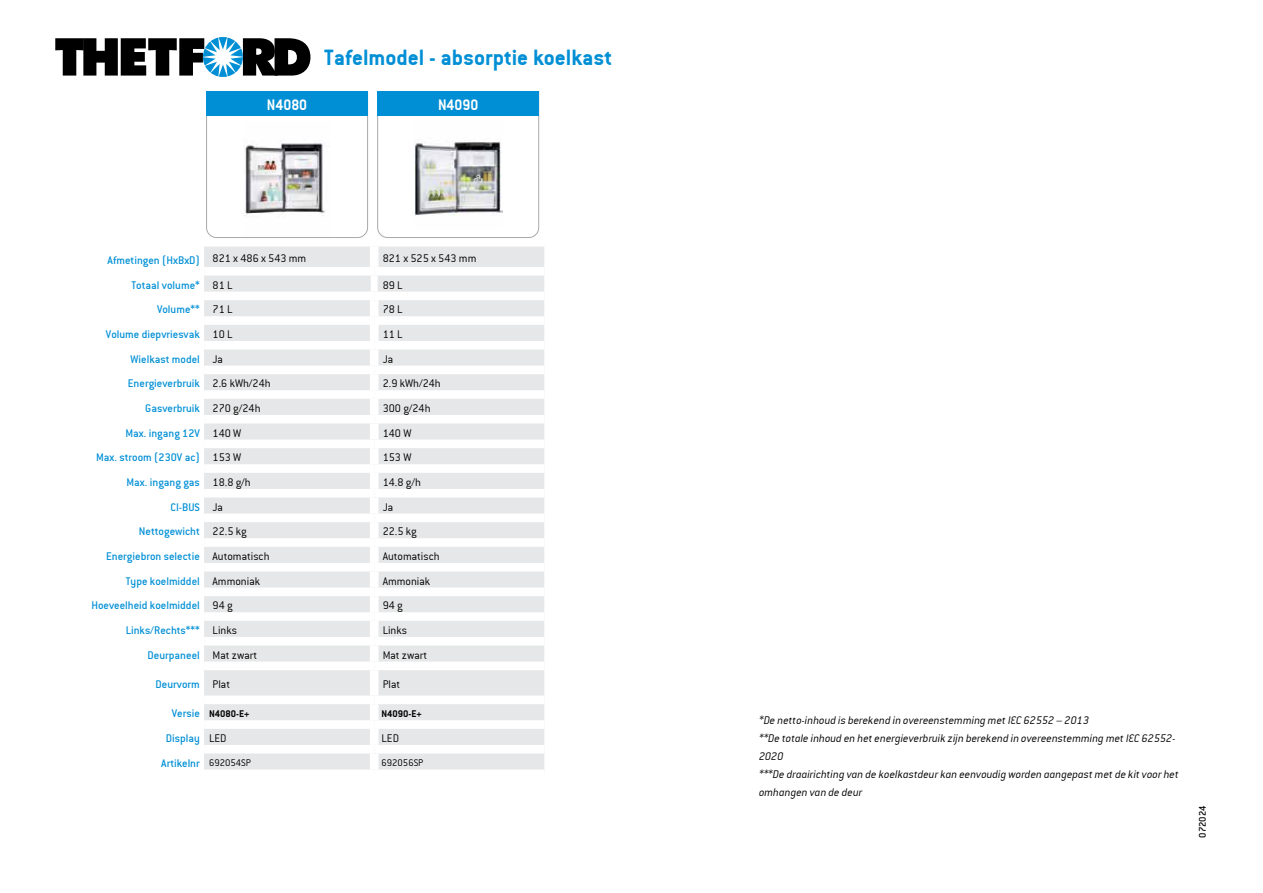
<style>
.page{position:relative;width:1263px;height:893px;background:#fff}
.page>*{position:absolute;margin:0;border:0;box-sizing:border-box;transform-origin:0 0}
.t1{font:700 24px "Conduit IT Cbold";color:#008fd5}
.t2{font:700 16.5px "Conduit IT Cbold";color:#fff;scale:.95 1}
.t3{font:500 12px "Conduit IT Cmedium";color:#008fd5}
.t4{font:italic 300 12px/18px "Conduit IT Clightitalic";color:#000}
.t5{font:300 12px "Conduit IT Clight";color:#000}
.t6{font:700 10.5px "Conduit IT Cbold";color:#000}
.t7{font:300 10.5px "Conduit IT Clight";color:#000}
.t8{font:500 10.5px "Conduit IT Cmedium";color:#000}
.s1{font-family:"Conduit IT Clight";font-weight:300;color:#000}
.s2{font-family:"Conduit IT Cmedium";font-weight:500;font-size:12px;color:#008fd5}
.s3{font-family:"Conduit IT Clight";font-weight:300;font-size:10.5px;color:#000}
</style>
<div class="page">
<div style="left:204px;top:247px;width:340px;height:522px;background:#e6e7e8"></div>
<div style="left:370px;top:247px;width:8px;height:20px;background:#fff"></div>
<div style="left:370px;top:300px;width:8px;height:16px;background:#fff"></div>
<div style="left:370px;top:325px;width:8px;height:16px;background:#fff"></div>
<div style="left:370px;top:350px;width:8px;height:16px;background:#fff"></div>
<div style="left:370px;top:374px;width:8px;height:16px;background:#fff"></div>
<div style="left:370px;top:399px;width:8px;height:16px;background:#fff"></div>
<div style="left:370px;top:423px;width:8px;height:17px;background:#fff"></div>
<div style="left:370px;top:448px;width:8px;height:16px;background:#fff"></div>
<div style="left:370px;top:473px;width:8px;height:16px;background:#fff"></div>
<div style="left:370px;top:497px;width:8px;height:17px;background:#fff"></div>
<div style="left:370px;top:522px;width:8px;height:16px;background:#fff"></div>
<div style="left:370px;top:547px;width:8px;height:16px;background:#fff"></div>
<div style="left:370px;top:571px;width:8px;height:17px;background:#fff"></div>
<div style="left:370px;top:596px;width:8px;height:16px;background:#fff"></div>
<div style="left:370px;top:621px;width:8px;height:16px;background:#fff"></div>
<div style="left:370px;top:645px;width:8px;height:16px;background:#fff"></div>
<div style="left:370px;top:670px;width:8px;height:26px;background:#fff"></div>
<div style="left:370px;top:704px;width:8px;height:16px;background:#fff"></div>
<div style="left:370px;top:729px;width:8px;height:16px;background:#fff"></div>
<div style="left:370px;top:753px;width:8px;height:16px;background:#fff"></div>
<div style="left:204px;top:267px;width:170px;height:9px;background:#fff"></div>
<div style="left:374px;top:267px;width:170px;height:9px;background:#fff"></div>
<div style="left:204px;top:292px;width:170px;height:8px;background:#fff"></div>
<div style="left:374px;top:292px;width:170px;height:8px;background:#fff"></div>
<div style="left:204px;top:316px;width:170px;height:9px;background:#fff"></div>
<div style="left:374px;top:316px;width:170px;height:9px;background:#fff"></div>
<div style="left:204px;top:341px;width:170px;height:9px;background:#fff"></div>
<div style="left:374px;top:341px;width:170px;height:9px;background:#fff"></div>
<div style="left:204px;top:366px;width:170px;height:8px;background:#fff"></div>
<div style="left:374px;top:366px;width:170px;height:8px;background:#fff"></div>
<div style="left:204px;top:390px;width:170px;height:9px;background:#fff"></div>
<div style="left:374px;top:390px;width:170px;height:9px;background:#fff"></div>
<div style="left:204px;top:415px;width:170px;height:8px;background:#fff"></div>
<div style="left:374px;top:415px;width:170px;height:8px;background:#fff"></div>
<div style="left:204px;top:440px;width:170px;height:8px;background:#fff"></div>
<div style="left:374px;top:440px;width:170px;height:8px;background:#fff"></div>
<div style="left:204px;top:464px;width:170px;height:9px;background:#fff"></div>
<div style="left:374px;top:464px;width:170px;height:9px;background:#fff"></div>
<div style="left:204px;top:489px;width:170px;height:8px;background:#fff"></div>
<div style="left:374px;top:489px;width:170px;height:8px;background:#fff"></div>
<div style="left:204px;top:514px;width:170px;height:8px;background:#fff"></div>
<div style="left:374px;top:514px;width:170px;height:8px;background:#fff"></div>
<div style="left:204px;top:538px;width:170px;height:9px;background:#fff"></div>
<div style="left:374px;top:538px;width:170px;height:9px;background:#fff"></div>
<div style="left:204px;top:563px;width:170px;height:8px;background:#fff"></div>
<div style="left:374px;top:563px;width:170px;height:8px;background:#fff"></div>
<div style="left:204px;top:588px;width:170px;height:8px;background:#fff"></div>
<div style="left:374px;top:588px;width:170px;height:8px;background:#fff"></div>
<div style="left:204px;top:612px;width:170px;height:9px;background:#fff"></div>
<div style="left:374px;top:612px;width:170px;height:9px;background:#fff"></div>
<div style="left:204px;top:637px;width:170px;height:8px;background:#fff"></div>
<div style="left:374px;top:637px;width:170px;height:8px;background:#fff"></div>
<div style="left:204px;top:661px;width:170px;height:9px;background:#fff"></div>
<div style="left:374px;top:661px;width:170px;height:9px;background:#fff"></div>
<div style="left:204px;top:696px;width:170px;height:8px;background:#fff"></div>
<div style="left:374px;top:696px;width:170px;height:8px;background:#fff"></div>
<div style="left:204px;top:720px;width:170px;height:9px;background:#fff"></div>
<div style="left:374px;top:720px;width:170px;height:9px;background:#fff"></div>
<div style="left:204px;top:745px;width:170px;height:8px;background:#fff"></div>
<div style="left:374px;top:745px;width:170px;height:8px;background:#fff"></div>
<div style="left:371px;top:276px;width:7px;height:16px;background:#fff"></div>
<svg style="left:377px;top:116px;width:162px;height:122px"></svg>
<div style="left:377px;top:91px;width:162px;height:25px;background:#008fd5"></div>
<svg style="left:206px;top:116px;width:162px;height:122px"></svg>
<div style="left:206px;top:91px;width:162px;height:25px;background:#008fd5"></div>
<svg style="left:55px;top:37px;width:255px;height:40px"></svg>
<h1 class="t1" style="left:324px;top:43px;width:290px">Tafelmodel - absorptie koelkast</h1>
<h2 class="t2" style="left:267px;top:95px;width:44px">N4080</h2>
<h2 class="t2" style="left:438px;top:95px;width:44px">N4090</h2>
<p class="t3" style="left:108px;top:254px;width:200px">Afmetingen (HxBxD) <sup>821</sup> <sup>x</sup> <sup>486</sup> <sup>x</sup> <sup>543</sup> <sup>mm</sup></p>
<p class="t5" style="left:383px;top:252px;width:95px">821 x 525 x 543 mm</p>
<p class="t3" style="left:131px;top:278px;width:103px">Totaal volume* <span class="s1">81 L</span></p>
<p class="t5" style="left:383px;top:278px;width:21px">89 L</p>
<p class="t3" style="left:157px;top:303px;width:77px">Volume** <span class="s1">71 L</span></p>
<p class="t5" style="left:383px;top:303px;width:21px">78 L</p>
<p class="t3" style="left:106px;top:328px;width:128px">Volume diepvriesvak <span class="s1">10 L</span></p>
<p class="t5" style="left:383px;top:328px;width:21px">11 L</p>
<p class="t3" style="left:131px;top:352px;width:94px">Wielkast model <span class="s1">Ja</span></p>
<p class="t5" style="left:383px;top:352px;width:12px">Ja</p>
<p class="t3" style="left:128px;top:377px;width:144px">Energieverbruik <span class="s1">2.6 kWh/24h</span></p>
<p class="t5" style="left:383px;top:377px;width:60px">2.9 kWh/24h</p>
<p class="t3" style="left:145px;top:402px;width:117px">Gasverbruik <span class="s1">270 g/24h</span></p>
<p class="t5" style="left:383px;top:402px;width:49px">300 g/24h</p>
<p class="t3" style="left:125px;top:426px;width:117px">Max. ingang 12V <span class="s1">140 W</span></p>
<p class="t5" style="left:383px;top:426px;width:30px">140 W</p>
<p class="t3" style="left:96px;top:451px;width:147px">Max. stroom (230V ac) <span class="s1">153 W</span></p>
<p class="t5" style="left:383px;top:451px;width:30px">153 W</p>
<p class="t3" style="left:126px;top:476px;width:126px">Max. ingang gas <span class="s1">18.8 g/h</span></p>
<p class="t5" style="left:383px;top:476px;width:40px">14.8 g/h</p>
<p class="t3" style="left:170px;top:500px;width:54px">CI-BUS <span class="s1">Ja</span></p>
<p class="t5" style="left:383px;top:500px;width:12px">Ja</p>
<p class="t3" style="left:139px;top:525px;width:109px">Nettogewicht <span class="s1">22.5 kg</span></p>
<p class="t5" style="left:383px;top:525px;width:36px">22.5 kg</p>
<p class="t3" style="left:106px;top:550px;width:165px">Energiebron selectie <span class="s1">Automatisch</span></p>
<p class="t5" style="left:383px;top:550px;width:58px">Automatisch</p>
<p class="t3" style="left:126px;top:574px;width:136px">Type koelmiddel <span class="s1">Ammoniak</span></p>
<p class="t5" style="left:383px;top:574px;width:49px">Ammoniak</p>
<p class="t3" style="left:91px;top:599px;width:143px">Hoeveelheid koelmiddel <span class="s1">94 g</span></p>
<p class="t5" style="left:383px;top:599px;width:22px">94 g</p>
<p class="t3" style="left:126px;top:624px;width:113px">Links/Rechts*** <span class="s1">Links</span></p>
<p class="t5" style="left:383px;top:624px;width:26px">Links</p>
<p class="t3" style="left:148px;top:648px;width:111px">Deurpaneel <span class="s1">Mat zwart</span></p>
<p class="t5" style="left:383px;top:648px;width:46px">Mat zwart</p>
<p class="t3" style="left:156px;top:678px;width:76px">Deurvorm <span class="s1">Plat</span></p>
<p class="t5" style="left:383px;top:678px;width:19px">Plat</p>
<p class="t6" style="left:172px;top:707px;width:79px"><span class="s2">Versie</span> N4080-E+</p>
<p class="t6" style="left:382px;top:707px;width:42px">N4090-E+</p>
<p class="t3" style="left:166px;top:732px;width:62px">Display <span class="s1">LED</span></p>
<p class="t5" style="left:382px;top:732px;width:19px">LED</p>
<p class="t3" style="left:161px;top:756px;width:91px">Artikelnr <span class="s3">692054SP</span></p>
<p class="t7" style="left:382px;top:757px;width:43px">692056SP</p>
<p class="t4" style="left:759px;top:711px;width:421px">*De netto-inhoud is berekend in overeenstemming met IEC 62552 – 2013<br>**De totale inhoud en het energieverbruik zijn berekend in overeenstemming met IEC 62552- 2020<br>***De draairichting van de koelkastdeur kan eenvoudig worden aangepast met de kit voor het omhangen van de deur</p>
<p class="t8" style="left:1196px;top:838px;width:34px;rotate:-90deg">072024</p>
</div>
